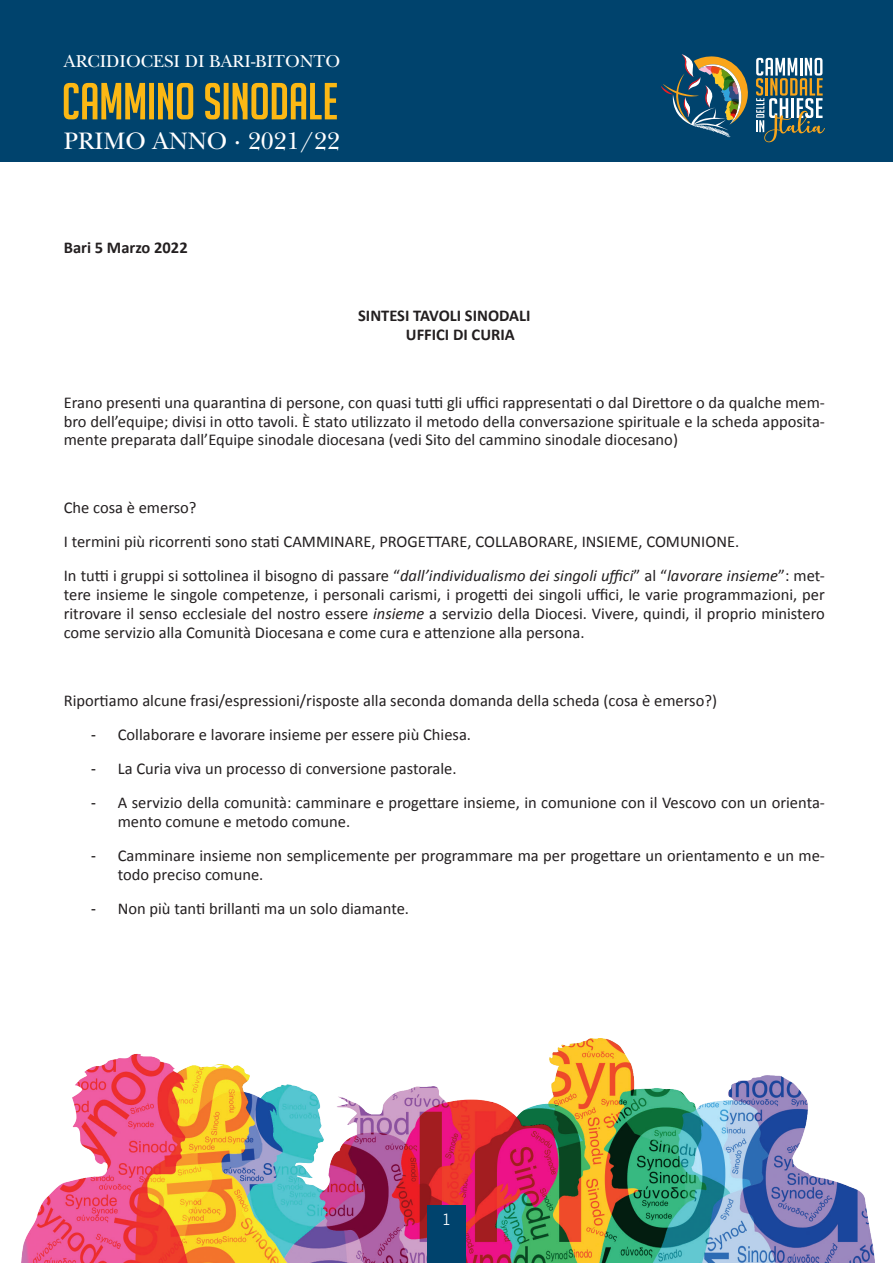
<style>
.page{position:relative;width:893px;height:1263px;background:#fff}
.page>*{position:absolute;margin:0;border:0;box-sizing:border-box;transform-origin:0 0}
.t1{font:24.9px "New Baskerville";color:#fff}
.t2{font:18px "New Baskerville";color:#fff}
.t3{font:16.5px/19px "Calibri";color:#231f20;text-align:justify}
.t4{font:700 16.5px/19px "Calibri";color:#231f20}
.t5{font:16.5px "Nexa";color:#fff}
.s1{font-style:italic}
.s2{font-family:"Cambria"}
</style>
<div class="page">
<div style="left:0;top:0;width:893px;height:162px;background:#00436d"></div>
<svg style="left:756px;top:58px;width:69px;height:84px"></svg>
<img style="left:661px;top:54px;width:87px;height:83px">
<svg style="left:64px;top:83px;width:273px;height:36px"></svg>
<img style="left:21px;top:1038px;width:854px;height:225px">
<div style="left:427px;top:1205px;width:39px;height:58px;background:#00436d"></div>
<p class="t2" style="left:64px;top:51px;width:278px">ARCIDIOCESI DI BARI-BITONTO</p>
<p class="t1" style="left:64px;top:127px;width:278px">PRIMO ANNO · 2021/22</p>
<p class="t4" style="left:64px;top:238px;width:125px">Bari 5 Marzo 2022</p>
<p class="t4" style="left:406px;top:306px;width:126px;text-indent:-48px">SINTESI TAVOLI SINODALI<br>UFFICI DI CURIA</p>
<p class="t3" style="left:64px;top:393px;width:763px">Erano presenti una quarantina di persone, con quasi tutti gli uffici rappresentati o dal Direttore o da qualche mem&shy;bro dell’equipe; divisi in otto tavoli. È stato utilizzato il metodo della conversazione spirituale e la scheda apposita&shy;mente preparata dall’Equipe sinodale diocesana (vedi Sito del cammino sinodale diocesano)</p>
<p class="t3" style="left:64px;top:498px;width:134px">Che cosa è emerso?</p>
<p class="t3" style="left:64px;top:532px;width:677px">I termini più ricorrenti sono stati CAMMINARE, PROGETTARE, COLLABORARE, INSIEME, COMUNIONE.</p>
<p class="t3" style="left:64px;top:566px;width:763px">In tutti i gruppi si sottolinea il bisogno di passare “<span class="s1">dall’individualismo dei singoli uffici</span>” al “<span class="s1">lavorare insieme</span>”: met&shy;tere insieme le singole competenze, i personali carismi, i progetti dei singoli uffici, le varie programmazioni, per ritrovare il senso ecclesiale del nostro essere <span class="s1">insieme</span> a servizio della Diocesi. Vivere, quindi, il proprio ministero come servizio alla Comunità Diocesana e come cura e attenzione alla persona.</p>
<p class="t3" style="left:64px;top:691px;width:655px">Riportiamo alcune frasi/espressioni/risposte alla seconda domanda della scheda (cosa è emerso?)</p>
<p class="t3" style="left:91px;top:725px;width:382px"><span class="s2">-</span> Collaborare e lavorare insieme per essere più Chiesa.</p>
<p class="t3" style="left:91px;top:759px;width:367px"><span class="s2">-</span> La Curia viva un processo di conversione pastorale.</p>
<p class="t3" style="left:118px;top:793px;width:709px;text-indent:-27px"><span class="s2">-</span> A servizio della comunità: camminare e progettare insieme, in comunione con il Vescovo con un orienta&shy;mento comune e metodo comune.</p>
<p class="t3" style="left:118px;top:846px;width:709px;text-indent:-27px"><span class="s2">-</span> Camminare insieme non semplicemente per programmare ma per progettare un orientamento e un me&shy;todo preciso comune.</p>
<p class="t3" style="left:91px;top:899px;width:320px"><span class="s2">-</span> Non più tanti brillanti ma un solo diamante.</p>
<p class="t5" style="left:443px;top:1209px;width:8px">1</p>
</div>
